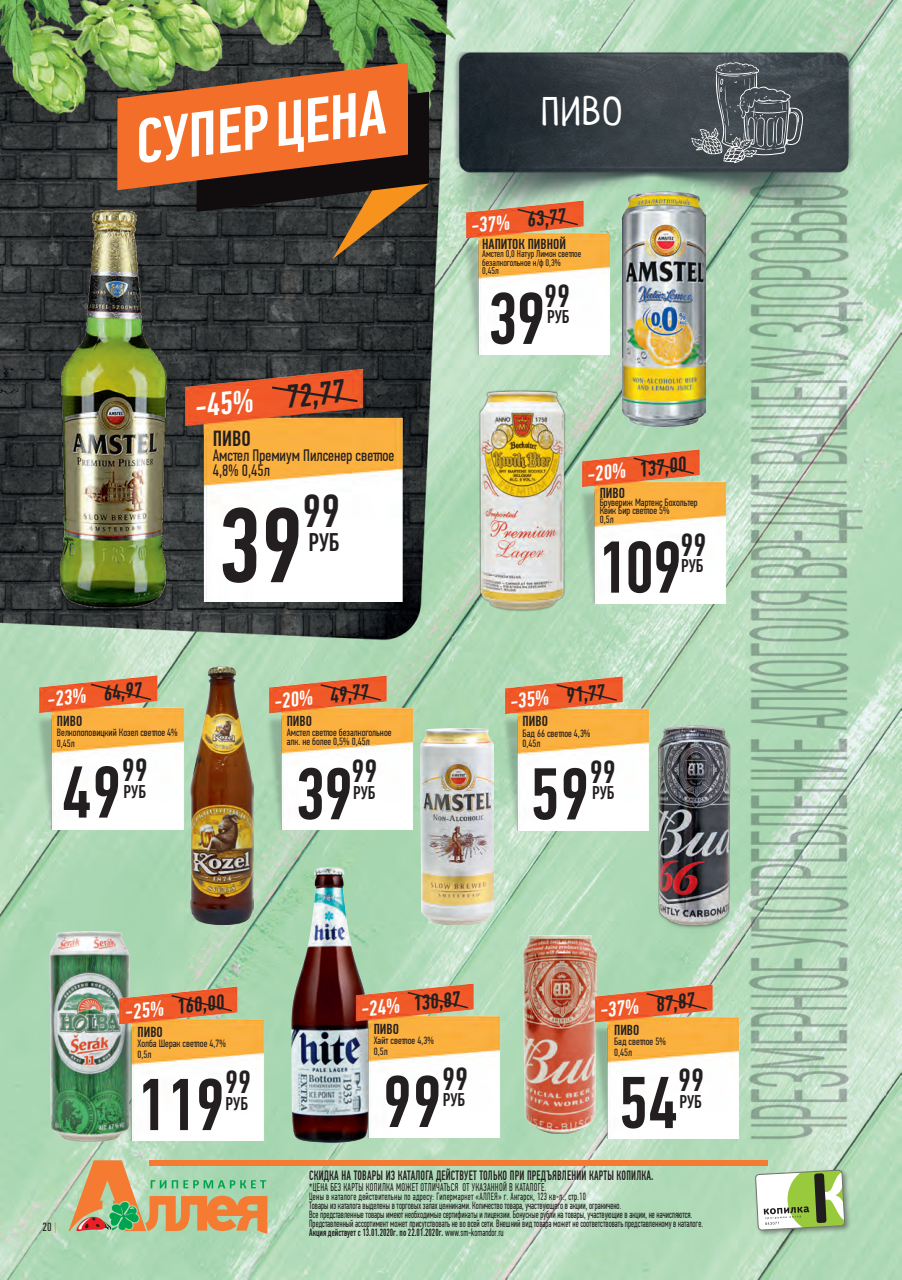
<style>
.page{position:relative;width:902px;height:1280px;background:#fff}
.page>*{position:absolute;margin:0;border:0;box-sizing:border-box;transform-origin:0 0}
.t1{font:500 106.5px "PF Din Text Comp Pro";color:#231f20}
.t2{font:500 73.5px "PF Din Text Comp Pro";color:#231f20}
.t3{font:500 46.5px "PF Din Text Comp Pro";color:#231f20}
.t4{font:39px "Neucha";color:#fff}
.t5{font:500 32.4px "PF Din Text Comp Pro";color:#231f20}
.t6{font:500 32.25px "PF Din Text Comp Pro";color:#231f20}
.t7{font:500 25.5px "PF Din Text Comp Pro";color:#231f20}
.t8{font:500 21.75px "PF Din Text Comp Pro";color:#231f20}
.t9{font:500 21.45px "PF Din Text Comp Pro";color:#231f20}
.t10{font:500 18.45px "PF Din Text Comp Pro";color:#231f20}
.t11{font:16.5px/15px "PF Din Text Comp Pro";color:#231f20}
.t12{font:500 14.4px "PF Din Text Comp Pro";color:#231f20}
.t13{font:500 13.5px "PF Din Text Comp Pro";letter-spacing:.02em;color:#231f20;scale:.8 1}
.t14{font:12px "PF Din Text Comp Pro";color:#231f20}
.t15{font:11.25px "PF Din Text Comp Pro";letter-spacing:.03em;color:#231f20;scale:.8 1}
.t16{font:10.5px/9px "PF Din Text Comp Pro";color:#231f20;scale:.8 1}
.t17{font:10.5px "PF Din Text Comp Pro";color:#231f20}
.t18{font:9.75px/8.2px "PF Din Text Comp Pro";color:#231f20}
.s1{color:#fff}
.s2{color:#f47b31}
.s3{font-weight:500}
</style>
<div class="page">
<img style="left:0;top:0;width:901px;height:1280px">
<svg style="left:691px;top:62px;width:113px;height:101px;background:#586064"></svg>
<svg style="left:68px;top:1160px;width:199px;height:74px;background:#beaf7b"></svg>
<div style="left:149px;top:1160px;width:618px;height:6px;background:#f47b31"></div>
<div style="left:753px;top:1168px;width:98px;height:69px;background:#231f20;opacity:.45"></div>
<svg style="left:755px;top:1170px;width:89px;height:60px"></svg>
<img style="left:622px;top:192px;width:83px;height:234px">
<img style="left:420px;top:728px;width:73px;height:197px">
<svg style="left:117px;top:63px;width:312px;height:196px;background:#935f3e"></svg>
<img style="left:193px;top:335px;width:222px;height:266px">
<svg style="left:269px;top:385px;width:91px;height:19px;background:#da5227"></svg>
<img style="left:27px;top:652px;width:165px;height:177px">
<svg style="left:89px;top:683px;width:64px;height:18px"></svg>
<img style="left:570px;top:426px;width:164px;height:177px">
<svg style="left:632px;top:456px;width:63px;height:19px"></svg>
<img style="left:454px;top:178px;width:164px;height:177px">
<svg style="left:516px;top:208px;width:63px;height:18px"></svg>
<img style="left:474px;top:383px;width:96px;height:234px">
<img style="left:584px;top:659px;width:163px;height:274px">
<img style="left:35px;top:195px;width:158px;height:422px">
<img style="left:291px;top:868px;width:78px;height:274px">
<img style="left:344px;top:961px;width:164px;height:177px">
<svg style="left:406px;top:991px;width:63px;height:18px"></svg>
<img style="left:493px;top:653px;width:164px;height:177px">
<svg style="left:555px;top:683px;width:63px;height:19px"></svg>
<img style="left:257px;top:653px;width:164px;height:177px">
<svg style="left:319px;top:683px;width:63px;height:19px"></svg>
<img style="left:0;top:918px;width:184px;height:226px">
<img style="left:108px;top:964px;width:164px;height:177px">
<svg style="left:170px;top:994px;width:63px;height:18px"></svg>
<img style="left:190px;top:666px;width:64px;height:259px">
<img style="left:523px;top:935px;width:73px;height:199px">
<img style="left:583px;top:962px;width:164px;height:177px">
<svg style="left:645px;top:992px;width:63px;height:18px"></svg>
<h3 class="t4" style="left:541px;top:87px;width:83px">ПИВО</h3>
<p class="t5" style="left:192px;top:388px;width:152px;rotate:-6deg"><span class="s1">-45%</span> 72,77</p>
<p class="t8" style="left:213px;top:425px;width:40px">ПИВО</p>
<p class="t11" style="left:213px;top:448px;width:183px">Амстел Премиум Пилсенер светлое<br>4,8% 0,45л</p>
<p class="t1" style="left:218px;top:484px;width:87px">39</p>
<p class="t3" style="left:302px;top:484px;width:39px">99</p>
<p class="t7" style="left:308px;top:527px;width:32px">РУБ</p>
<p class="t9" style="left:46px;top:687px;width:97px;rotate:-6deg"><span class="s1">-23%</span> 64,97</p>
<p class="t12" style="left:57px;top:712px;width:27px">ПИВО</p>
<p class="t17" style="left:57px;top:726px;width:122px">Велкопоповицкий Козел светлое 4%</p>
<p class="t17" style="left:57px;top:737px;width:19px">0,45л</p>
<p class="t2" style="left:62px;top:750px;width:61px">49</p>
<p class="t6" style="left:122px;top:751px;width:28px">99</p>
<p class="t10" style="left:124px;top:781px;width:24px">РУБ</p>
<p class="t9" style="left:272px;top:689px;width:97px;rotate:-6deg"><span class="s1">-20%</span> 49,77</p>
<p class="t12" style="left:287px;top:713px;width:27px">ПИВО</p>
<p class="t17" style="left:287px;top:727px;width:106px">Амстел светлое безалкогольное</p>
<p class="t17" style="left:287px;top:736px;width:84px">алк. не более 0,5% 0,45л</p>
<p class="t2" style="left:296px;top:751px;width:59px">39</p>
<p class="t6" style="left:351px;top:753px;width:28px">99</p>
<p class="t10" style="left:353px;top:782px;width:24px">РУБ</p>
<p class="t9" style="left:469px;top:214px;width:97px;rotate:-6deg"><span class="s1">-37%</span> 63,77</p>
<p class="t12" style="left:482px;top:236px;width:85px">НАПИТОК ПИВНОЙ</p>
<p class="t18" style="left:482px;top:250px;width:101px">Амстел 0,0 Натур Лимон светлое безалкогольное н/ф 0,3%</p>
<p class="t18" style="left:482px;top:266px;width:18px">0,45л</p>
<p class="t2" style="left:488px;top:276px;width:59px">39</p>
<p class="t6" style="left:544px;top:277px;width:28px">99</p>
<p class="t10" style="left:547px;top:306px;width:24px">РУБ</p>
<p class="t9" style="left:585px;top:462px;width:101px;rotate:-6deg"><span class="s1">-20%</span> 137,00</p>
<p class="t12" style="left:599px;top:485px;width:27px">ПИВО</p>
<p class="t17" style="left:599px;top:496px;width:99px">Брувериж Мартенс Бохольтер</p>
<p class="t17" style="left:599px;top:505px;width:71px">Квик Бир светлое 5%</p>
<p class="t17" style="left:599px;top:513px;width:15px">0,5л</p>
<p class="t2" style="left:596px;top:525px;width:87px">109</p>
<p class="t6" style="left:680px;top:526px;width:28px">99</p>
<p class="t10" style="left:681px;top:555px;width:24px">РУБ</p>
<p class="t9" style="left:508px;top:689px;width:97px;rotate:-6deg"><span class="s1">-35%</span> 91,77</p>
<p class="t12" style="left:522px;top:713px;width:27px">ПИВО</p>
<p class="t17" style="left:522px;top:727px;width:69px">Бад 66 светлое 4,3%</p>
<p class="t17" style="left:522px;top:737px;width:19px">0,45л</p>
<p class="t2" style="left:530px;top:752px;width:61px">59</p>
<p class="t6" style="left:589px;top:753px;width:28px">99</p>
<p class="t10" style="left:592px;top:782px;width:24px">РУБ</p>
<p class="t14" style="left:43px;top:1219px;width:15px">20 <span class="s2">|</span></p>
<p class="t9" style="left:123px;top:1000px;width:101px;rotate:-6deg"><span class="s1">-25%</span> 160,00</p>
<p class="t12" style="left:137px;top:1023px;width:27px">ПИВО</p>
<p class="t17" style="left:137px;top:1038px;width:90px">Холба Шерак светлое 4,7%</p>
<p class="t17" style="left:137px;top:1048px;width:15px">0,5л</p>
<p class="t2" style="left:136px;top:1062px;width:91px">119</p>
<p class="t6" style="left:225px;top:1063px;width:28px">99</p>
<p class="t10" style="left:226px;top:1092px;width:24px">РУБ</p>
<p class="t9" style="left:359px;top:997px;width:101px;rotate:-6deg"><span class="s1">-24%</span> 130,87</p>
<p class="t12" style="left:373px;top:1020px;width:27px">ПИВО</p>
<p class="t17" style="left:373px;top:1034px;width:62px">Хайт светлое 4,3%</p>
<p class="t17" style="left:373px;top:1045px;width:15px">0,5л</p>
<p class="t2" style="left:382px;top:1059px;width:61px">99</p>
<p class="t6" style="left:442px;top:1060px;width:28px">99</p>
<p class="t10" style="left:443px;top:1088px;width:24px">РУБ</p>
<p class="t9" style="left:598px;top:998px;width:97px;rotate:-6deg"><span class="s1">-37%</span> 87,87</p>
<p class="t12" style="left:614px;top:1021px;width:27px">ПИВО</p>
<p class="t17" style="left:614px;top:1036px;width:53px">Бад светлое 5%</p>
<p class="t17" style="left:614px;top:1046px;width:19px">0,45л</p>
<p class="t2" style="left:618px;top:1060px;width:61px">54</p>
<p class="t6" style="left:678px;top:1061px;width:28px">99</p>
<p class="t10" style="left:679px;top:1090px;width:24px">РУБ</p>
<p class="t13" style="left:309px;top:1167px;width:432px">СКИДКА НА ТОВАРЫ ИЗ КАТАЛОГА ДЕЙСТВУЕТ ТОЛЬКО ПРИ ПРЕДЪЯВЛЕНИИ КАРТЫ КОПИЛКА.</p>
<p class="t15" style="left:309px;top:1180px;width:298px"><span class="s3">*</span>ЦЕНА БЕЗ КАРТЫ КОПИЛКА МОЖЕТ ОТЛИЧАТЬСЯ ОТ УКАЗАННОЙ В КАТАЛОГЕ.</p>
<p class="t16" style="left:309px;top:1191px;width:493px">Цены в каталоге действительны по адресу: Гипермаркет «АЛЛЕЯ» г. Ангарск, 123 кв-л., стр.10<br>Товары из каталога выделены в торговых залах ценниками. Количество товара, участвующего в акции, ограничено.<br>Все представленные товары имеют необходимые сертификаты и лицензии. Бонусные рубли на товары, участвующие в акции, не начисляются.<br>Представленный ассортимент может присутствовать не во всей сети. Внешний вид товара может не соответствовать представленному в каталоге.<br><span class="s3">Акция действует с 13.01.2020г. по 22.01.2020г.</span> www.sm-komandor.ru</p>
</div>
